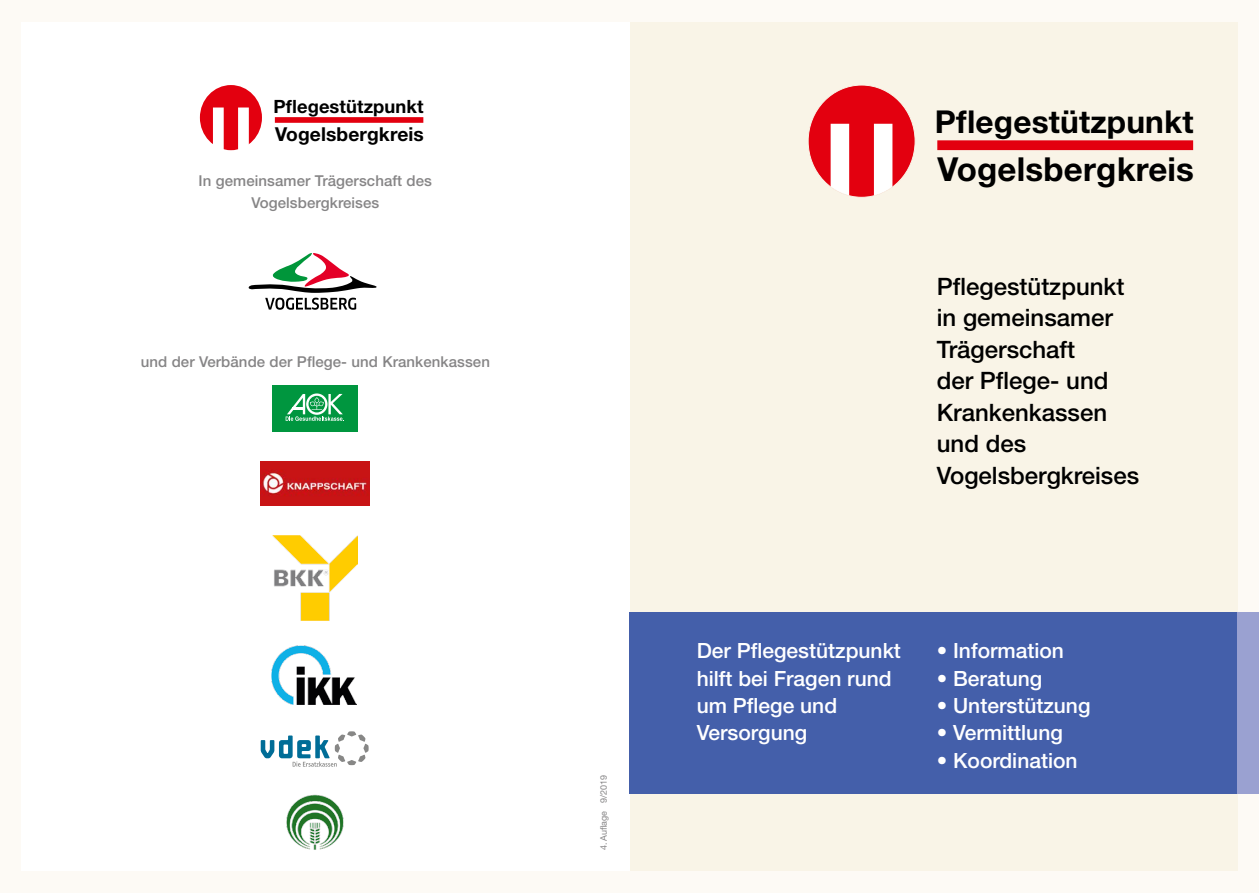
<style>
.page{position:relative;width:1259px;height:893px;background:#fff}
.page>*{position:absolute;margin:0;border:0;box-sizing:border-box;transform-origin:0 0}
.t1{font:700 33.15px "Helvetica Neue";letter-spacing:.005em;color:#000}
.t2{font:700 31.5px "Helvetica Neue";letter-spacing:.005em;color:#000}
.t3{font:500 24px/31.5px "Helvetica Neue";color:#000}
.t4{font:500 21px/27.3px "Helvetica Neue";color:#fff}
.t5{font:700 19.2px "Helvetica Neue";letter-spacing:.005em;color:#000}
.t6{font:700 18.3px "Helvetica Neue";letter-spacing:.005em;color:#000}
.t7{font:500 15px "Helvetica Neue";letter-spacing:.005em;color:#868586}
.t8{font:9px "Helvetica Neue";color:#868586}
</style>
<div class="page">
<div style="left:633px;top:0;width:626px;height:893px;background:#fdfaf5"></div>
<div style="left:0;top:0;width:639px;height:893px;background:#fdfaf5"></div>
<div style="left:629px;top:22px;width:608px;height:849px;background:#f9f4e7"></div>
<div style="left:21px;top:22px;width:608px;height:849px;background:#fff"></div>
<div style="left:272px;top:385px;width:85px;height:46px;background:#00963f"></div>
<svg style="left:286px;top:393px;width:58px;height:28px"></svg>
<svg style="left:261px;top:731px;width:108px;height:36px"></svg>
<img style="left:272px;top:535px;width:85px;height:85px">
<img style="left:272px;top:646px;width:84px;height:58px">
<img style="left:260px;top:462px;width:109px;height:44px">
<img style="left:286px;top:794px;width:58px;height:56px">
<div style="left:808px;top:85px;width:107px;height:112px;background:#e3000f;border-radius:50%"></div>
<div style="left:830px;top:124px;width:19px;height:73px;background:#fff"></div>
<div style="left:874px;top:124px;width:18px;height:73px;background:#fff"></div>
<div style="left:937px;top:140px;width:256px;height:10px;background:#e3000f"></div>
<div style="left:200px;top:85px;width:62px;height:65px;background:#e3000f;border-radius:50%"></div>
<div style="left:213px;top:108px;width:11px;height:43px;background:#fff"></div>
<div style="left:238px;top:108px;width:11px;height:43px;background:#fff"></div>
<div style="left:275px;top:117px;width:148px;height:6px;background:#e3000f"></div>
<div style="left:629px;top:612px;width:630px;height:182px;background:#445faa"></div>
<div style="left:1237px;top:612px;width:22px;height:182px;background:#9aa1d1"></div>
<svg style="left:249px;top:253px;width:127px;height:57px"></svg>
<p class="t6" style="left:273px;top:95px;width:152px">Pflegestützpunkt</p>
<p class="t5" style="left:275px;top:122px;width:150px">Vogelsbergkreis</p>
<p class="t7" style="left:199px;top:172px;width:235px">In gemeinsamer Trägerschaft des</p>
<p class="t7" style="left:251px;top:194px;width:129px">Vogelsbergkreises</p>
<p class="t7" style="left:141px;top:353px;width:351px">und der Verbände der Pflege- und Krankenkassen</p>
<p class="t8" style="left:598px;top:850px;width:77px;rotate:-90deg">4. Auflage 9/2019</p>
<h2 class="t2" style="left:935px;top:102px;width:260px">Pflegestützpunkt</h2>
<h1 class="t1" style="left:937px;top:149px;width:258px">Vogelsbergkreis</h1>
<p class="t3" style="left:936px;top:270px;width:204px">Pflegestützpunkt in gemeinsamer<br>Trägerschaft<br>der Pflege- und<br>Krankenkassen und des<br>Vogelsbergkreises</p>
<p class="t4" style="left:696px;top:637px;width:206px">Der Pflegestützpunkt hilft bei Fragen rund um Pflege und<br>Versorgung</p>
<p class="t4" style="left:937px;top:637px;width:129px">• Information</p>
<p class="t4" style="left:937px;top:664px;width:107px">• Beratung</p>
<p class="t4" style="left:937px;top:692px;width:155px">• Unterstützung</p>
<p class="t4" style="left:937px;top:719px;width:128px">• Vermittlung</p>
<p class="t4" style="left:937px;top:746px;width:142px">• Koordination</p>
</div>
